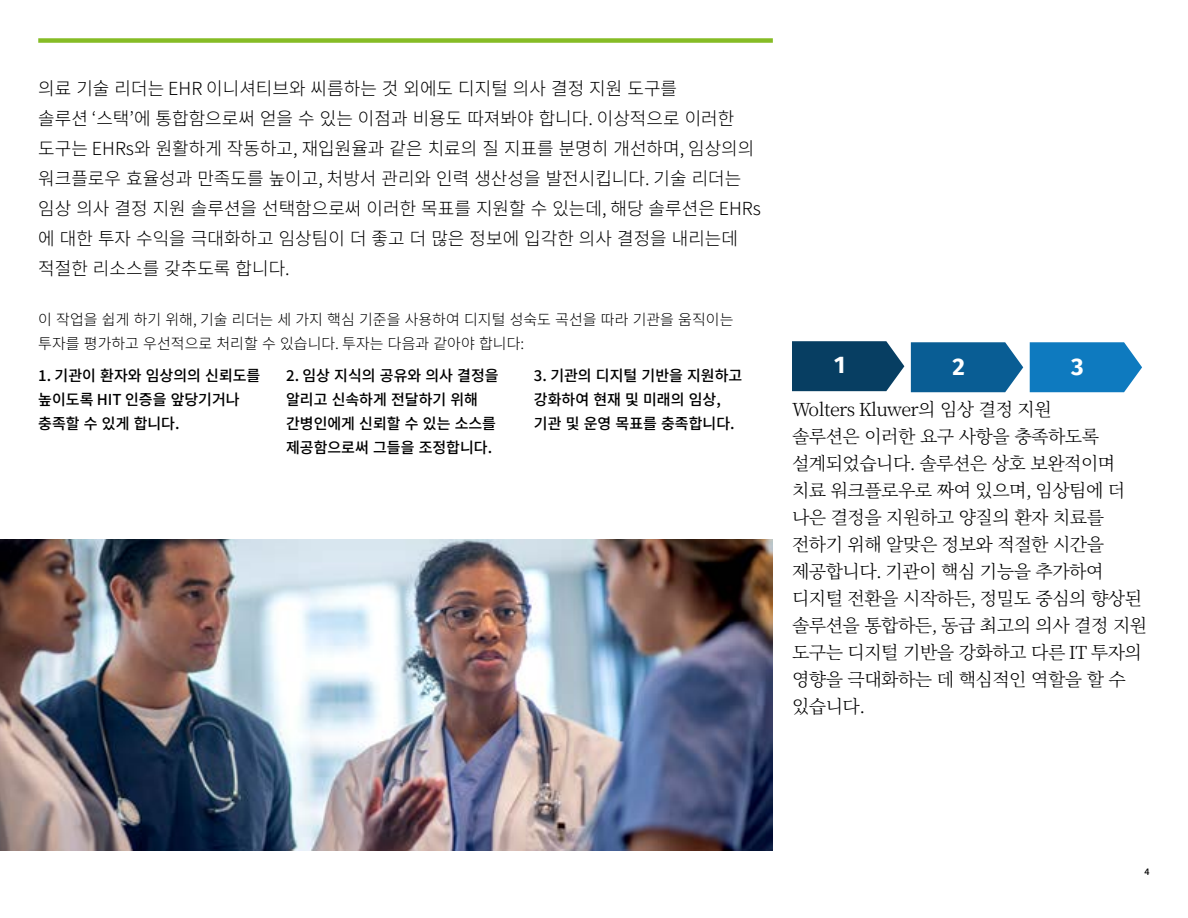
<style>
.page{position:relative;width:1188px;height:918px;background:#fff}
.page>*{position:absolute;margin:0;border:0;box-sizing:border-box;transform-origin:0 0}
.t1{font:700 24px "Fira Sans";color:#fff}
.t2{font:100 18px/30px "Noto Sans KR";color:#000}
.t3{font:200 18px/27px "Noto Serif KR";letter-spacing:-.03em;color:#000}
.t4{font:100 15px/24px "Noto Sans KR";color:#000}
.t5{font:100 9px "Noto Sans KR";color:#000}
</style>
<div class="page">
<div style="left:38px;top:38px;width:735px;height:5px;background:#86bc25"></div>
<svg style="left:792px;top:341px;width:112px;height:50px;background:#1b4d6e"></svg>
<svg style="left:911px;top:342px;width:112px;height:50px;background:#1d6a9c"></svg>
<svg style="left:1030px;top:342px;width:112px;height:50px;background:#2285c4"></svg>
<img style="left:0;top:540px;width:773px;height:310px">
<p class="t2" style="left:38px;top:74px;width:724px">의료 기술 리더는 EHR 이니셔티브와 씨름하는 것 외에도 디지털 의사 결정 지원 도구를<br>솔루션 ‘스택’에 통합함으로써 얻을 수 있는 이점과 비용도 따져봐야 합니다. 이상적으로 이러한 도구는 EHRs와 원활하게 작동하고, 재입원율과 같은 치료의 질 지표를 분명히 개선하며, 임상의의 워크플로우 효율성과 만족도를 높이고, 처방서 관리와 인력 생산성을 발전시킵니다. 기술 리더는 임상 의사 결정 지원 솔루션을 선택함으로써 이러한 목표를 지원할 수 있는데, 해당 솔루션은 EHRs 에 대한 투자 수익을 극대화하고 임상팀이 더 좋고 더 많은 정보에 입각한 의사 결정을 내리는데 적절한 리소스를 갖추도록 합니다.</p>
<p class="t4" style="left:38px;top:308px;width:697px">이 작업을 쉽게 하기 위해, 기술 리더는 세 가지 핵심 기준을 사용하여 디지털 성숙도 곡선을 따라 기관을 움직이는 투자를 평가하고 우선적으로 처리할 수 있습니다. 투자는 다음과 같아야 합니다:</p>
<p class="t4" style="left:38px;top:364px;width:224px">1. 기관이 환자와 임상의의 신뢰도를 높이도록 HIT 인증을 앞당기거나 충족할 수 있게 합니다.</p>
<p class="t4" style="left:286px;top:364px;width:214px">2. 임상 지식의 공유와 의사 결정을 알리고 신속하게 전달하기 위해 간병인에게 신뢰할 수 있는 소스를 제공함으로써 그들을 조정합니다.</p>
<p class="t4" style="left:534px;top:364px;width:210px">3. 기관의 디지털 기반을 지원하고 강화하여 현재 및 미래의 임상, 기관 및 운영 목표를 충족합니다.</p>
<h1 class="t1" style="left:834px;top:345px;width:13px">1</h1>
<h1 class="t1" style="left:952px;top:346px;width:14px">2</h1>
<h1 class="t1" style="left:1071px;top:346px;width:14px">3</h1>
<p class="t3" style="left:792px;top:397px;width:357px">Wolters Kluwer의 임상 결정 지원<br>솔루션은 이러한 요구 사항을 충족하도록 설계되었습니다. 솔루션은 상호 보완적이며 치료 워크플로우로 짜여 있으며, 임상팀에 더 나은 결정을 지원하고 양질의 환자 치료를 전하기 위해 알맞은 정보와 적절한 시간을 제공합니다. 기관이 핵심 기능을 추가하여 디지털 전환을 시작하든, 정밀도 중심의 향상된 솔루션을 통합하든, 동급 최고의 의사 결정 지원 도구는 디지털 기반을 강화하고 다른 IT 투자의 영향을 극대화하는 데 핵심적인 역할을 할 수 있습니다.</p>
<p class="t5" style="left:1145px;top:867px;width:7px">4</p>
</div>
